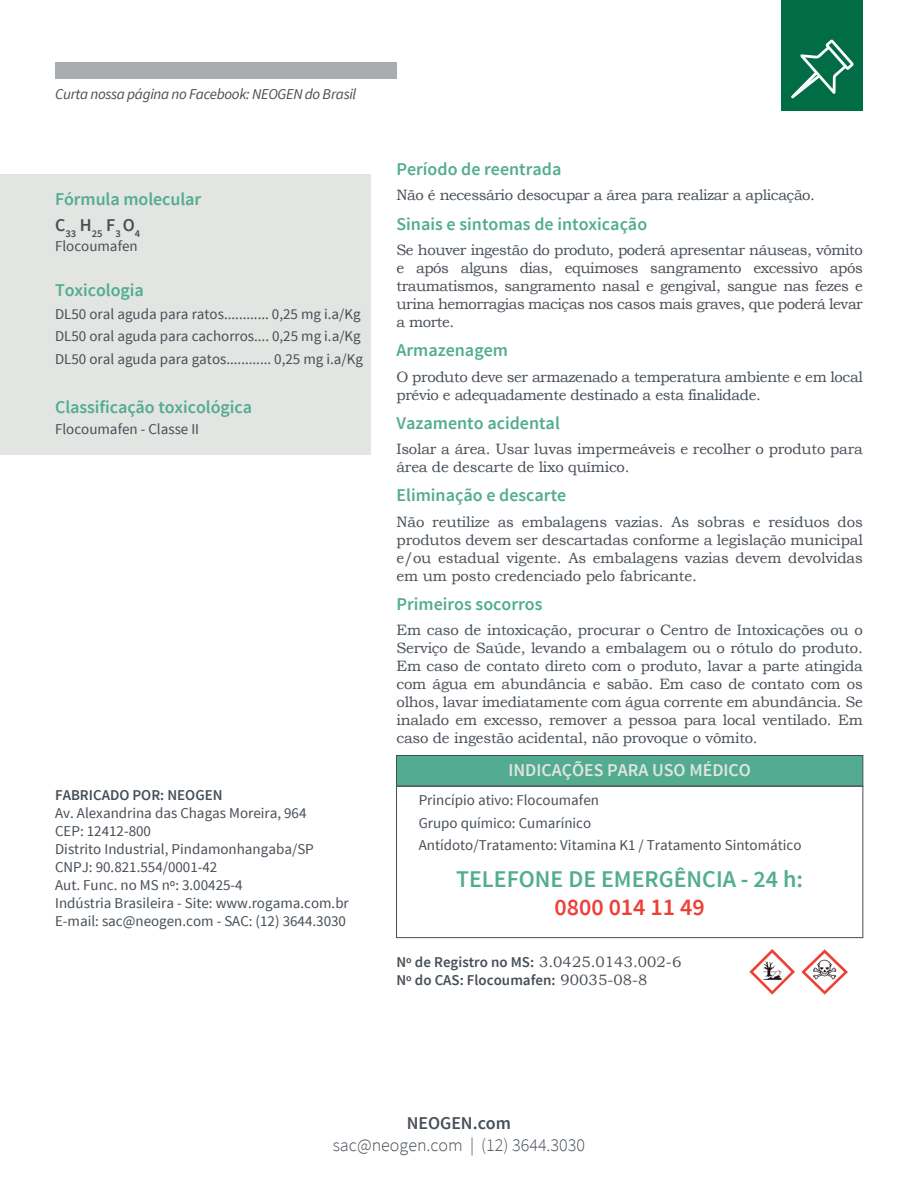
<style>
.page{position:relative;width:918px;height:1188px;background:#fff}
.page>*{position:absolute;margin:0;border:0;box-sizing:border-box;transform-origin:0 0}
.t1{font:600 24px "Source Sans Pro";color:#52ad90}
.t2{font:600 24px "Source Sans Pro";color:#ee4038}
.t3{font:600 18px "Source Sans Pro";color:#52ad90}
.t4{font:300 18px "Source Sans Pro";color:#464e56}
.t5{font:600 18px "Source Sans Pro";color:#e2e5e1}
.t6{font:600 18px "Source Sans Pro";color:#464e56}
.t7{font:15px/18px "Bookman Old Style";letter-spacing:-.025em;color:#464e56;text-align:justify}
.t8{font:15px/18px "Source Sans Pro";color:#464e56}
.t9{font:600 15px/18px "Source Sans Pro";color:#464e56}
.t10{font:italic 15px "Source Sans Pro";letter-spacing:-.02em;color:#464e56}
.t11{font:600 10.5px "Source Sans Pro";color:#464e56}
.s1{font-family:"Bookman Old Style";font-weight:400}
</style>
<div class="page">
<div style="left:0;top:174px;width:371px;height:281px;background:#e2e5e1"></div>
<div style="left:782px;top:0;width:81px;height:110px;background:#006d47"></div>
<div style="left:55px;top:62px;width:342px;height:16px;background:#a8acaf"></div>
<svg style="left:791px;top:39px;width:63px;height:59px"></svg>
<div style="left:396px;top:755px;width:467px;height:31px;background:#53ac90;border:1px solid #464e56"></div>
<div style="left:396px;top:786px;width:467px;height:152px;border:1px solid #464e56"></div>
<img style="left:802px;top:949px;width:45px;height:46px">
<img style="left:749px;top:949px;width:45px;height:46px">
<p class="t10" style="left:55px;top:85px;width:303px">Curta nossa página no Facebook: NEOGEN do Brasil</p>
<p class="t3" style="left:55px;top:188px;width:148px">Fórmula molecular</p>
<p class="t11" style="left:55px;top:227px;width:87px"><sup>C</sup>33 <sup>H</sup>25 <sup>F</sup>3 <sup>O</sup>4</p>
<p class="t8" style="left:55px;top:237px;width:84px">Flocoumafen</p>
<p class="t3" style="left:55px;top:279px;width:90px">Toxicologia</p>
<p class="t8" style="left:55px;top:303px;width:309px;line-height:22.5px">DL50 oral aguda para ratos............ 0,25 mg i.a/Kg<br>DL50 oral aguda para cachorros.... 0,25 mg i.a/Kg<br>DL50 oral aguda para gatos............ 0,25 mg i.a/Kg</p>
<p class="t3" style="left:55px;top:395px;width:199px">Classificação toxicológica</p>
<p class="t8" style="left:55px;top:420px;width:146px">Flocoumafen - Classe II</p>
<p class="t9" style="left:55px;top:787px;width:169px">FABRICADO POR: NEOGEN</p>
<p class="t8" style="left:55px;top:804px;width:295px">Av. Alexandrina das Chagas Moreira, 964<br>CEP: 12412-800<br>Distrito Industrial, Pindamonhangaba/SP CNPJ: 90.821.554/0001-42<br>Aut. Func. no MS nº: 3.00425-4<br>Indústria Brasileira - Site: www.rogama.com.br E-mail: sac@neogen.com - SAC: (12) 3644.3030</p>
<p class="t3" style="left:397px;top:158px;width:166px">Período de reentrada</p>
<p class="t7" style="left:397px;top:186px;width:420px">Não é necessário desocupar a área para realizar a aplicação.</p>
<p class="t3" style="left:397px;top:212px;width:252px">Sinais e sintomas de intoxicação</p>
<p class="t7" style="left:397px;top:241px;width:468px">Se houver ingestão do produto, poderá apresentar náuseas, vômito e após alguns dias, equimoses sangramento excessivo após traumatismos, sangramento nasal e gengival, sangue nas fezes e urina hemorragias maciças nos casos mais graves, que poderá levar a morte.</p>
<p class="t3" style="left:397px;top:339px;width:113px">Armazenagem</p>
<p class="t7" style="left:397px;top:368px;width:468px">O produto deve ser armazenado a temperatura ambiente e em local prévio e adequadamente destinado a esta finalidade.</p>
<p class="t3" style="left:397px;top:411px;width:165px">Vazamento acidental</p>
<p class="t7" style="left:397px;top:440px;width:468px">Isolar a área. Usar luvas impermeáveis e recolher o produto para área de descarte de lixo químico.</p>
<p class="t3" style="left:397px;top:484px;width:171px">Eliminação e descarte</p>
<p class="t7" style="left:397px;top:513px;width:468px">Não reutilize as embalagens vazias. As sobras e resíduos dos produtos devem ser descartadas conforme a legislação municipal e/ou estadual vigente. As embalagens vazias devem devolvidas em um posto credenciado pelo fabricante.</p>
<p class="t3" style="left:397px;top:593px;width:147px">Primeiros socorros</p>
<p class="t7" style="left:397px;top:621px;width:468px">Em caso de intoxicação, procurar o Centro de Intoxicações ou o Serviço de Saúde, levando a embalagem ou o rótulo do produto.<br>Em caso de contato direto com o produto, lavar a parte atingida com água em abundância e sabão. Em caso de contato com os olhos, lavar imediatamente com água corrente em abundância. Se inalado em excesso, remover a pessoa para local ventilado. Em caso de ingestão acidental, não provoque o vômito.</p>
<p class="t5" style="left:508px;top:759px;width:244px">INDICAÇÕES PARA USO MÉDICO</p>
<p class="t8" style="left:419px;top:789px;width:384px;line-height:22.5px">Princípio ativo: Flocoumafen<br>Grupo químico: Cumarínico<br>Antídoto/Tratamento: Vitamina K1 / Tratamento Sintomático</p>
<h1 class="t1" style="left:456px;top:864px;width:349px">TELEFONE DE EMERGÊNCIA - 24 h:</h1>
<h1 class="t2" style="left:555px;top:892px;width:152px">0800 014 11 49</h1>
<p class="t9" style="left:397px;top:954px;width:286px">Nº de Registro no MS: <span class="s1">3.0425.0143.002-6<br></span>Nº do CAS: Flocoumafen: <span class="s1">90035-08-8</span></p>
<p class="t6" style="left:407px;top:1112px;width:106px">NEOGEN.com</p>
<p class="t4" style="left:333px;top:1134px;width:254px">sac@neogen.com | (12) 3644.3030</p>
</div>
